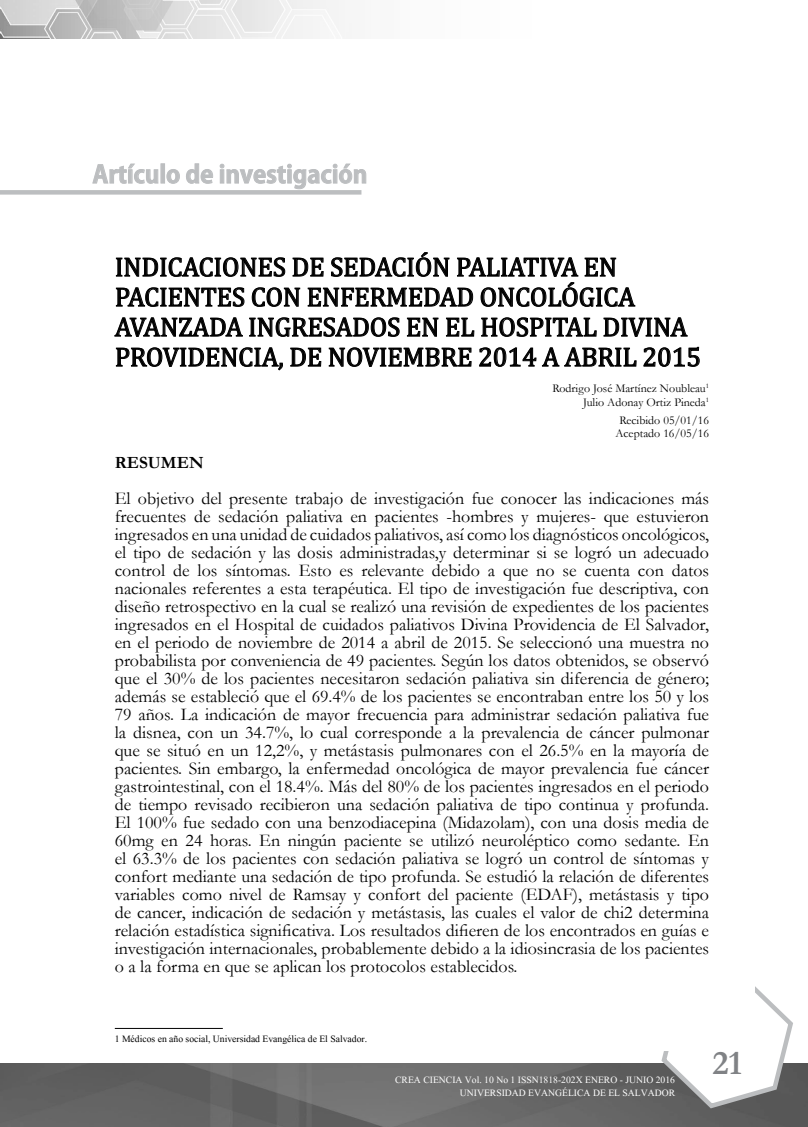
<style>
.page{position:relative;width:808px;height:1127px;background:#fff}
.page>*{position:absolute;margin:0;border:0;box-sizing:border-box;transform-origin:0 0}
.t1{font:700 34.5px "Garamond";color:#808285}
.t2{font:27px/30px "Cambria";letter-spacing:-.01em;color:#000}
.t3{font:700 24px "Koz Go Pro";color:#bcbec0}
.t4{font:18px/18px "Garamond";color:#000;text-align:justify}
.t5{font:700 17.25px "Garamond";color:#000}
.t6{font:12px/13.5px "Garamond";color:#000;text-align:right}
.t7{font:12px/13.5px "Aparajita";color:#fff;text-align:right}
.t8{font:12px "Aparajita";color:#000}
</style>
<div class="page">
<img style="left:0;top:1063px;width:808px;height:64px">
<svg style="left:659px;top:986px;width:137px;height:125px"></svg>
<div style="left:679px;top:1016px;width:98px;height:26px;background:#fff"></div>
<div style="left:657px;top:964px;width:98px;height:87px;background:#fff"></div>
<img style="left:0;top:0;width:344px;height:38px">
<svg style="left:92px;top:163px;width:67px;height:21px"></svg>
<div style="left:161px;top:164px;width:4px;height:19px;border:1px solid #bcbec0"></div>
<svg style="left:166px;top:169px;width:14px;height:15px"></svg>
<svg style="left:186px;top:163px;width:27px;height:21px"></svg>
<svg style="left:220px;top:163px;width:147px;height:26px"></svg>
<div style="left:0;top:190px;width:361px;height:5px;background:#bcbec0"></div>
<svg style="left:116px;top:252px;width:519px;height:55px"></svg>
<svg style="left:114px;top:317px;width:129px;height:20px"></svg>
<svg style="left:249px;top:317px;width:151px;height:20px"></svg>
<svg style="left:407px;top:317px;width:32px;height:20px"></svg>
<svg style="left:446px;top:317px;width:29px;height:20px"></svg>
<svg style="left:481px;top:317px;width:116px;height:20px"></svg>
<svg style="left:603px;top:317px;width:85px;height:20px"></svg>
<svg style="left:116px;top:347px;width:167px;height:24px"></svg>
<svg style="left:290px;top:347px;width:32px;height:20px"></svg>
<svg style="left:328px;top:347px;width:144px;height:20px"></svg>
<svg style="left:479px;top:347px;width:158px;height:20px"></svg>
<svg style="left:643px;top:347px;width:57px;height:20px"></svg>
<hr style="left:115px;top:1028px;width:108px;height:1px;background:#000">
<h3 class="t3" style="left:92px;top:159px;width:276px">Artículo de investigación</h3>
<h2 class="t2" style="left:115px;top:252px;width:588px">INDICACIONES DE SEDACIÓN PALIATIVA EN PACIENTES CON ENFERMEDAD ONCOLÓGICA AVANZADA INGRESADOS EN EL HOSPITAL DIVINA PROVIDENCIA, DE NOVIEMBRE 2014 A ABRIL 2015</h2>
<p class="t6" style="left:552px;top:382px;width:158px">Rodrigo José Martínez Noubleau<sup>1<br></sup>Julio Adonay Ortiz Pineda<sup>1</sup></p>
<p class="t6" style="left:615px;top:413px;width:95px;text-align:center">Recibido 05/01/16<br>Aceptado 16/05/16</p>
<p class="t5" style="left:115px;top:452px;width:90px">RESUMEN</p>
<p class="t4" style="left:115px;top:489px;width:596px">El objetivo del presente trabajo de investigación fue conocer las indicaciones más frecuentes de sedación paliativa en pacientes -hombres y mujeres- que estuvieron ingresados en una unidad de cuidados paliativos, así como los diagnósticos oncológicos, el tipo de sedación y las dosis administradas,y determinar si se logró un adecuado control de los síntomas. Esto es relevante debido a que no se cuenta con datos nacionales referentes a esta terapéutica. El tipo de investigación fue descriptiva, con diseño retrospectivo en la cual se realizó una revisión de expedientes de los pacientes ingresados en el Hospital de cuidados paliativos Divina Providencia de El Salvador, en el periodo de noviembre de 2014 a abril de 2015. Se seleccionó una muestra no probabilista por conveniencia de 49 pacientes. Según los datos obtenidos, se observó que el 30% de los pacientes necesitaron sedación paliativa sin diferencia de género; además se estableció que el 69.4% de los pacientes se encontraban entre los 50 y los 79 años. La indicación de mayor frecuencia para administrar sedación paliativa fue la disnea, con un 34.7%, lo cual corresponde a la prevalencia de cáncer pulmonar que se situó en un 12,2%, y metástasis pulmonares con el 26.5% en la mayoría de pacientes. Sin embargo, la enfermedad oncológica de mayor prevalencia fue cáncer gastrointestinal, con el 18.4%. Más del 80% de los pacientes ingresados en el periodo de tiempo revisado recibieron una sedación paliativa de tipo continua y profunda.<br>El 100% fue sedado con una benzodiacepina (Midazolam), con una dosis media de 60mg en 24 horas. En ningún paciente se utilizó neuroléptico como sedante. En el 63.3% de los pacientes con sedación paliativa se logró un control de síntomas y confort mediante una sedación de tipo profunda. Se estudió la relación de diferentes variables como nivel de Ramsay y confort del paciente (EDAF), metástasis y tipo de cancer, indicación de sedación y metástasis, las cuales el valor de chi2 determina relación estadística significativa. Los resultados difieren de los encontrados en guías e investigación internacionales, probablemente debido a la idiosincrasia de los pacientes o a la forma en que se aplican los protocolos establecidos.</p>
<p class="t8" style="left:115px;top:1033px;width:254px">1 Médicos en año social, Universidad Evangélica de El Salvador.</p>
<p class="t7" style="left:395px;top:1074px;width:281px">CREA CIENCIA Vol. 10 No 1 ISSN1818-202X ENERO - JUNIO 2016<br>UNIVERSIDAD EVANGÉLICA DE EL SALVADOR</p>
<h1 class="t1" style="left:712px;top:1042px;width:31px">21</h1>
</div>
